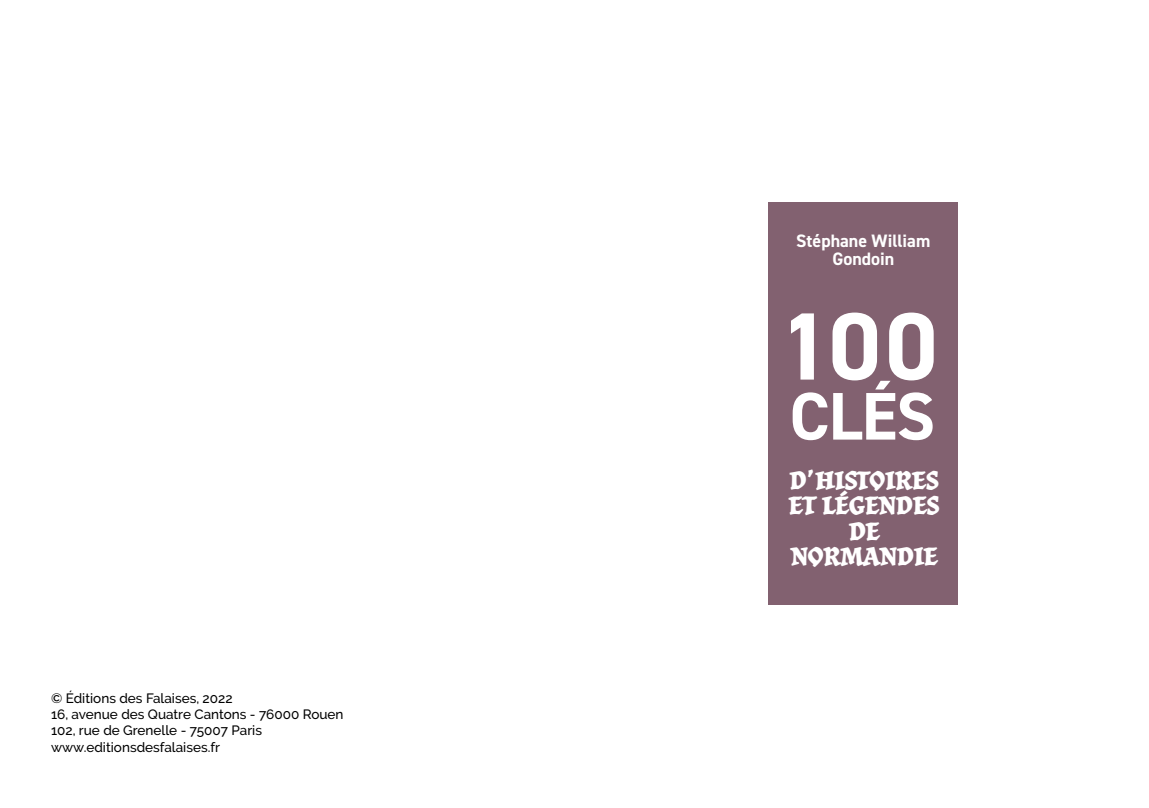
<style>
.page{position:relative;width:1149px;height:808px;background:#fff}
.page>*{position:absolute;margin:0;border:0;box-sizing:border-box;transform-origin:0 0}
.t1{font:700 95.85px "DIN2014";color:#fff}
.t2{font:700 67.5px "DIN2014";color:#fff}
.t3{font:25.5px/25.5px "Herb";letter-spacing:.08em;color:#fff;text-align:center}
.t4{font:700 18px/18px "DIN2014";color:#fff;text-align:center}
.t5{font:500 13.5px/16.2px "Raleway";color:#000}
</style>
<div class="page">
<div style="left:768px;top:202px;width:190px;height:403px;background:#826170"></div>
<p class="t5" style="left:51px;top:690px;width:294px">© Éditions des Falaises, 2022<br>16, avenue des Quatre Cantons - 76000 Rouen 102, rue de Grenelle - 75007 Paris www.editionsdesfalaises.fr</p>
<h3 class="t4" style="left:796px;top:232px;width:135px">Stéphane William<br>Gondoin</h3>
<h1 class="t1" style="left:778px;top:283px;width:160px">100</h1>
<h2 class="t2" style="left:789px;top:371px;width:147px">CLÉS</h2>
<h3 class="t3" style="left:789px;top:468px;width:151px">D’HISTOIRES<br>ET LÉGENDES<br>DE<br>NORMANDIE</h3>
</div>
